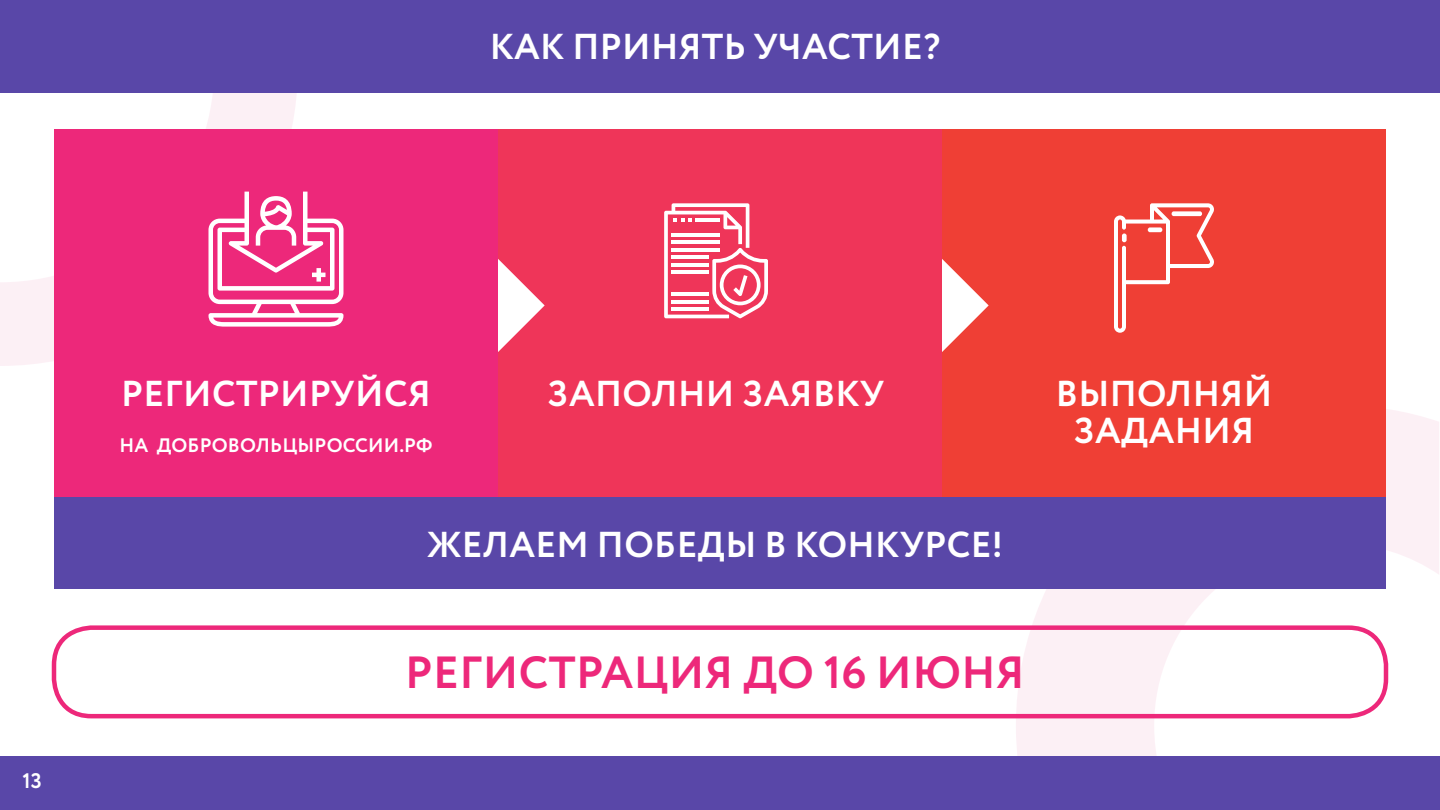
<style>
.page{position:relative;width:1440px;height:810px;background:#fff}
.page>*{position:absolute;margin:0;border:0;box-sizing:border-box;transform-origin:0 0}
.t1{font:700 45px "AVC";letter-spacing:.01em;color:#ed287a}
.t2{font:700 36px/37.5px "AVC";letter-spacing:.01em;color:#fff;text-align:center}
.t3{font:700 21px "AVC";color:#fff}
.t4{font:700 19.5px "AVC";letter-spacing:.01em;color:#fff}
</style>
<div class="page">
<svg style="left:1016px;top:409px;width:423px;height:347px"></svg>
<svg style="left:0;top:93px;width:297px;height:273px"></svg>
<div style="left:0;top:756px;width:1439px;height:54px;background:#5947a8"></div>
<div style="left:0;top:0;width:1439px;height:93px;background:#5947a8"></div>
<div style="left:54px;top:496px;width:1332px;height:93px;background:#5947a8"></div>
<div style="left:54px;top:129px;width:444px;height:367px;background:#ed287a"></div>
<div style="left:498px;top:129px;width:444px;height:367px;background:#ef3559"></div>
<div style="left:942px;top:129px;width:444px;height:367px;background:#ef3f35"></div>
<svg style="left:208px;top:192px;width:136px;height:135px"></svg>
<svg style="left:498px;top:259px;width:47px;height:93px"></svg>
<svg style="left:942px;top:259px;width:47px;height:93px"></svg>
<svg style="left:664px;top:203px;width:104px;height:115px"></svg>
<hr style="left:696px;top:218px;width:24px;height:4px;background:#fff">
<svg style="left:1114px;top:203px;width:100px;height:130px"></svg>
<div style="left:1172px;top:211px;width:30px;height:5px;background:#fff;border-radius:2px"></div>
<div style="left:1148px;top:227px;width:14px;height:5px;background:#fff;border-radius:2px"></div>
<div style="left:52px;top:625px;width:1336px;height:93px;border:5px solid #ed287a;border-radius:37px"></div>
<p class="t2" style="left:490px;top:29px;width:452px">КАК ПРИНЯТЬ УЧАСТИЕ?</p>
<p class="t3" style="left:23px;top:769px;width:21px">13</p>
<p class="t2" style="left:121px;top:375px;width:311px">РЕГИСТРИРУЙСЯ</p>
<p class="t4" style="left:119px;top:434px;width:315px">НА ДОБРОВОЛЬЦЫРОССИИ.РФ</p>
<p class="t2" style="left:548px;top:375px;width:338px">ЗАПОЛНИ ЗАЯВКУ</p>
<p class="t2" style="left:1056px;top:375px;width:218px">ВЫПОЛНЯЙ<br>ЗАДАНИЯ</p>
<p class="t2" style="left:427px;top:526px;width:577px">ЖЕЛАЕМ ПОБЕДЫ В КОНКУРСЕ!</p>
<p class="t1" style="left:405px;top:647px;width:621px">РЕГИСТРАЦИЯ ДО 16 ИЮНЯ</p>
</div>
